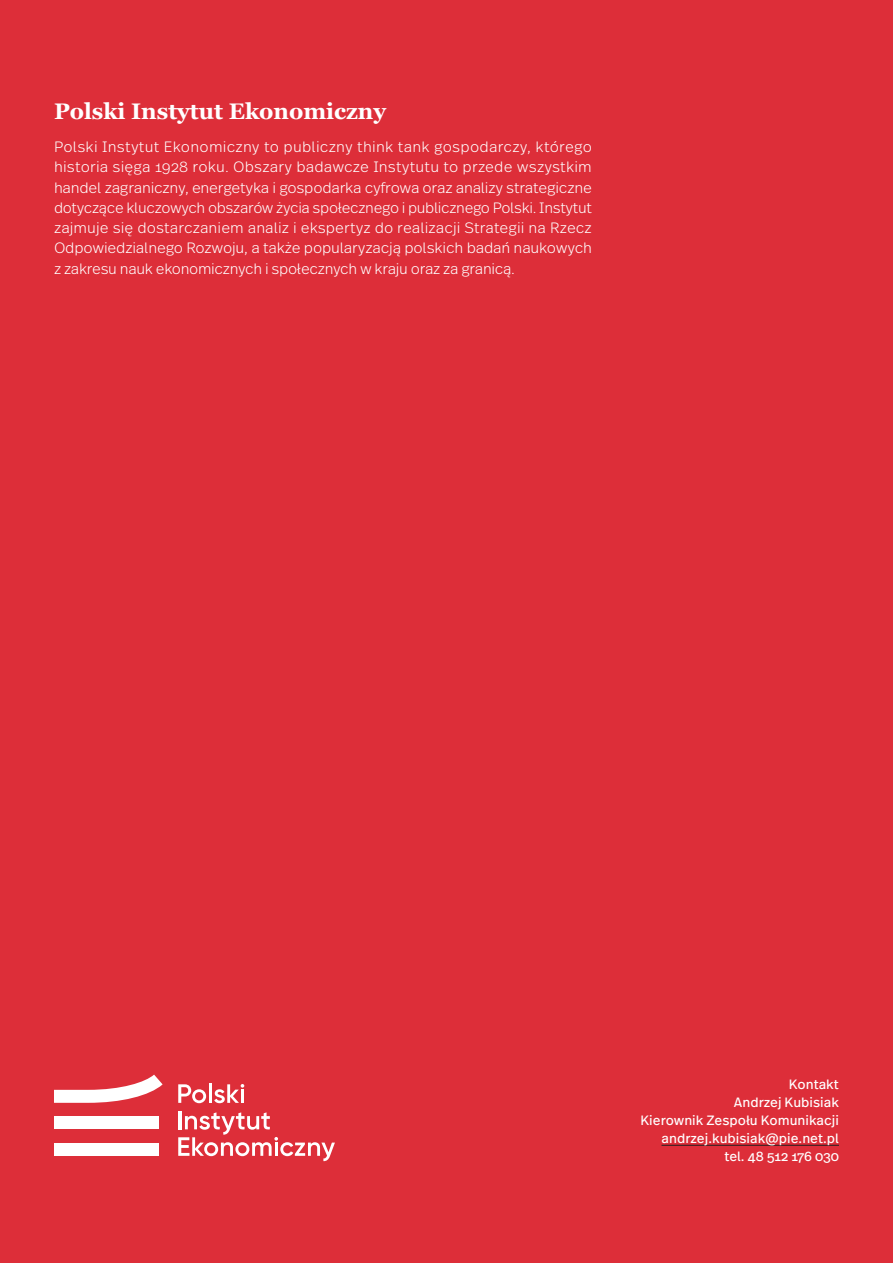
<style>
.page{position:relative;width:893px;height:1263px;background:#dd2e39}
.page>*{position:absolute;margin:0;border:0;box-sizing:border-box;transform-origin:0 0}
.t1{font:700 22.5px "Georgia";color:#fff}
.t2{font:300 15px/20.2px "Real Text Pro";letter-spacing:-.02em;color:#fff;text-align:justify}
.t3{font:13.5px/18px "Real Text Pro";color:#fff;text-align:right}
</style>
<div class="page">
<div style="left:54px;top:1143px;width:104px;height:13px;background:#fff"></div>
<svg style="left:54px;top:1074px;width:109px;height:29px"></svg>
<div style="left:54px;top:1116px;width:104px;height:13px;background:#fff"></div>
<hr style="left:178px;top:1111px;width:3px;height:18px;background:#fff">
<svg style="left:178px;top:1112px;width:157px;height:49px"></svg>
<svg style="left:178px;top:1084px;width:28px;height:19px"></svg>
<hr style="left:209px;top:1083px;width:3px;height:20px;background:#fff">
<svg style="left:214px;top:1084px;width:30px;height:19px"></svg>
<hr style="left:241px;top:1089px;width:3px;height:14px;background:#fff">
<hr style="left:661px;top:1145px;width:178px;height:1px;background:#231f20">
<h1 class="t1" style="left:54px;top:97px;width:334px">Polski Instytut Ekonomiczny</h1>
<p class="t2" style="left:54px;top:136px;width:540px">Polski Instytut Ekonomiczny to publiczny think tank gospodarczy, którego historia sięga 1928 roku. Obszary badawcze Instytutu to przede wszystkim handel zagraniczny, energetyka i gospodarka cyfrowa oraz analizy strategiczne dotyczące kluczowych obszarów życia społecznego i publicznego Polski. Instytut zajmuje się dostarczaniem analiz i ekspertyz do realizacji Strategii na Rzecz Odpowiedzialnego Rozwoju, a także popularyzacją polskich badań naukowych z zakresu nauk ekonomicznych i społecznych w kraju oraz za granicą.</p>
<p class="t3" style="left:640px;top:1075px;width:200px">Kontakt<br>Andrzej Kubisiak<br>Kierownik Zespołu Komunikacji andrzej.kubisiak@pie.net.pl tel. 48 512 176 030</p>
</div>
